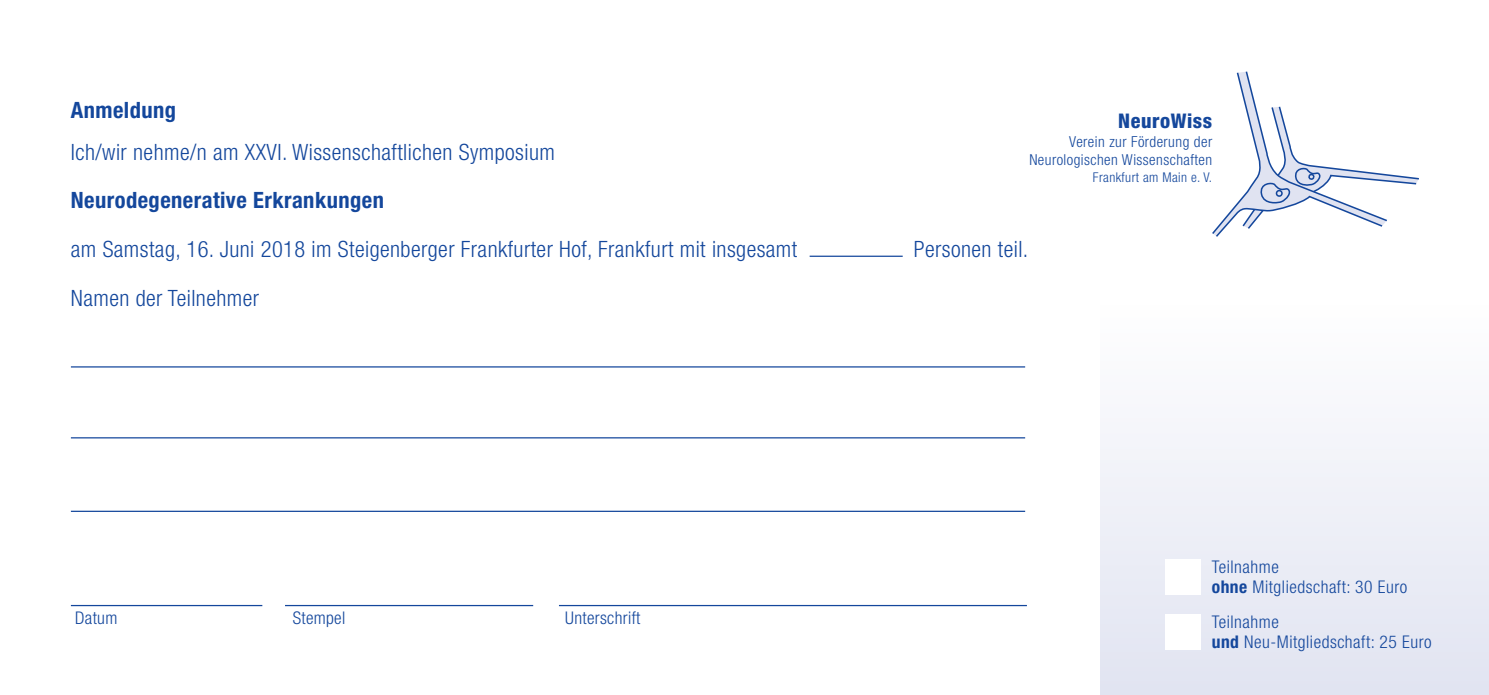
<style>
.page{position:relative;width:1489px;height:695px;background:#fff}
.page>*{position:absolute;margin:0;border:0;box-sizing:border-box;transform-origin:0 0}
.t1{font:300 condensed 22.5px "Helvetica Neue LT Pro";letter-spacing:.02em;color:#14479c}
.t2{font:700 condensed 22.5px "Helvetica Neue LT Pro";letter-spacing:.02em;color:#14479c}
.t3{font:800 condensed 20.25px "Helvetica Neue";letter-spacing:.03em;color:#14479c}
.t4{font:300 condensed 17.5px/20px "Helvetica Neue LT Pro";letter-spacing:.03em;color:#14479c}
.t5{font:300 condensed 15.25px/18.5px "Helvetica Neue";letter-spacing:.03em;color:#14479c;text-align:right}
.t6{font:300 condensed 13.5px "Helvetica Neue";letter-spacing:.03em;color:#14479c}
.s1{font-weight:700}
</style>
<div class="page">
<div style="left:1100px;top:305px;width:388px;height:389px;background:linear-gradient(to bottom,#fefefe,#e1e4f1)"></div>
<hr style="left:71px;top:437px;width:954px;height:1px;background:#14479c">
<hr style="left:71px;top:510px;width:954px;height:2px;background:#14479c">
<hr style="left:559px;top:604px;width:467px;height:2px;background:#14479c">
<hr style="left:285px;top:604px;width:248px;height:2px;background:#14479c">
<hr style="left:809px;top:255px;width:93px;height:2px;background:#14479c">
<hr style="left:71px;top:604px;width:191px;height:2px;background:#14479c">
<svg style="left:1212px;top:71px;width:207px;height:166px"></svg>
<hr style="left:71px;top:366px;width:954px;height:1px;background:#14479c">
<div style="left:1164px;top:559px;width:36px;height:35px;background:#fff"></div>
<div style="left:1164px;top:613px;width:36px;height:36px;background:#fff"></div>
<p class="t2" style="left:71px;top:96px;width:107px">Anmeldung</p>
<p class="t1" style="left:71px;top:139px;width:485px">Ich/wir nehme/n am XXVI. Wissenschaftlichen Symposium</p>
<p class="t2" style="left:71px;top:187px;width:314px">Neurodegenerative Erkrankungen</p>
<p class="t1" style="left:71px;top:236px;width:728px">am Samstag, 16. Juni 2018 im Steigenberger Frankfurter Hof, Frankfurt mit insgesamt</p>
<p class="t1" style="left:913px;top:236px;width:116px">Personen teil.</p>
<p class="t1" style="left:71px;top:285px;width:190px">Namen der Teilnehmer</p>
<p class="t3" style="left:1118px;top:108px;width:95px">NeuroWiss</p>
<p class="t5" style="left:1029px;top:132px;width:184px">Verein zur Förderung der<br>Neurologischen Wissenschaften</p>
<p class="t6" style="left:1092px;top:169px;width:121px">Frankfurt am Main e. V.</p>
<p class="t4" style="left:75px;top:607px;width:44px">Datum</p>
<p class="t4" style="left:293px;top:607px;width:54px">Stempel</p>
<p class="t4" style="left:565px;top:607px;width:77px">Unterschrift</p>
<p class="t4" style="left:1211px;top:557px;width:197px">Teilnahme<br><span class="s1">ohne</span> Mitgliedschaft: 30 Euro</p>
<p class="t4" style="left:1211px;top:611px;width:221px">Teilnahme<br><span class="s1">und</span> Neu-Mitgliedschaft: 25 Euro</p>
</div>
